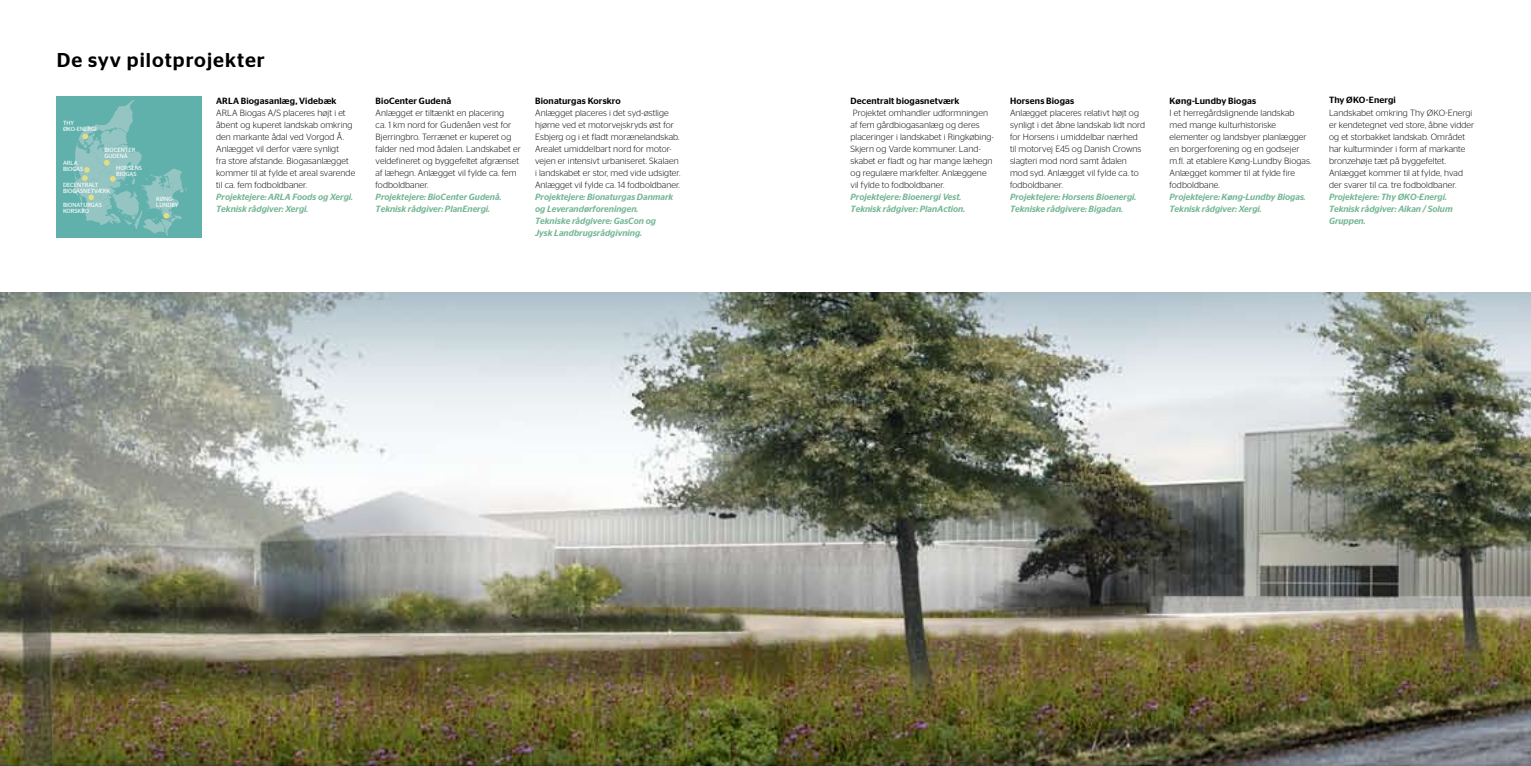
<style>
.page{position:relative;width:1531px;height:766px;background:#fff}
.page>*{position:absolute;margin:0;border:0;box-sizing:border-box;transform-origin:0 0}
.t1{font:500 20px "Stag Sans";letter-spacing:.05em;color:#000}
.t2{font:300 9px/12px "Stag Sans";letter-spacing:.005em;color:#000}
.t3{font:italic 500 9px/12px "Stag Sans";color:#74b694}
.t4{font:500 9px "Stag Sans";letter-spacing:.015em;color:#000}
.t5{font:6px/6px "Stag Sans";color:#fff}
</style>
<div class="page">
<img style="left:0;top:292px;width:1531px;height:473px">
<div style="left:57px;top:96px;width:145px;height:142px;background:#60b0ac"></div>
<svg style="left:73px;top:100px;width:114px;height:136px"></svg>
<h1 class="t1" style="left:57px;top:49px;width:210px">De syv pilotprojekter</h1>
<p class="t5" style="left:63px;top:119px;width:35px">THY<br>ØKO-ENERGI</p>
<p class="t5" style="left:63px;top:159px;width:22px">ARLA<br>BIOGAS</p>
<p class="t5" style="left:104px;top:147px;width:32px">BIOCENTER<br>GUDENÅ</p>
<p class="t5" style="left:116px;top:164px;width:27px">HORSENS<br>BIOGAS</p>
<p class="t5" style="left:63px;top:182px;width:49px">DECENTRALT<br>BIOGASNETVÆRK</p>
<p class="t5" style="left:63px;top:202px;width:40px">BIONATURGAS<br>KORSKRO</p>
<p class="t5" style="left:156px;top:196px;width:24px">KØNG-<br>LUNDBY</p>
<p class="t4" style="left:216px;top:95px;width:122px">ARLA Biogasanlæg, Videbæk</p>
<p class="t2" style="left:216px;top:106px;width:141px">ARLA Biogas A/S placeres højt i et åbent og kuperet landskab omkring den markante ådal ved Vorgod Å.<br>Anlægget vil derfor være synligt<br>fra store afstande. Biogasanlægget kommer til at fylde et areal svarende til ca. fem fodboldbaner.</p>
<p class="t3" style="left:216px;top:190px;width:138px">Projektejere: ARLA Foods og Xergi.<br>Teknisk rådgiver: Xergi.</p>
<p class="t4" style="left:376px;top:95px;width:77px">BioCenter Gudenå</p>
<p class="t2" style="left:376px;top:106px;width:147px">Anlægget er tiltænkt en placering<br>ca. 1 km nord for Gudenåen vest for Bjerringbro. Terrænet er kuperet og falder ned mod ådalen. Landskabet er veldefineret og byggefeltet afgrænset af læhegn. Anlægget vil fylde ca. fem fodboldbaner.</p>
<p class="t3" style="left:376px;top:190px;width:127px">Projektejere: BioCenter Gudenå.<br>Teknisk rådgiver: PlanEnergi.</p>
<p class="t4" style="left:535px;top:95px;width:87px">Bionaturgas Korskro</p>
<p class="t2" style="left:535px;top:106px;width:147px">Anlægget placeres i det syd-østlige hjørne ved et motorvejskryds øst for Esbjerg og i et fladt morænelandskab.<br>Arealet umiddelbart nord for motor&shy;vejen er intensivt urbaniseret. Skalaen i landskabet er stor, med vide udsigter.<br>Anlægget vil fylde ca. 14 fodboldbaner.</p>
<p class="t3" style="left:535px;top:190px;width:140px">Projektejere: Bionaturgas Danmark og Leverandørforeningen.<br>Tekniske rådgivere: GasCon og<br>Jysk Landbrugsrådgivning.</p>
<p class="t4" style="left:850px;top:95px;width:110px">Decentralt biogasnetværk</p>
<p class="t2" style="left:850px;top:106px;width:145px">Projektet omhandler udformningen af fem gårdbiogasanlæg og deres placeringer i landskabet i Ringkøbing-Skjern og Varde kommuner. Land&shy;skabet er fladt og har mange læhegn og regulære markfelter. Anlæggene vil fylde to fodboldbaner.</p>
<p class="t3" style="left:850px;top:190px;width:116px">Projektejere: Bioenergi Vest.<br>Teknisk rådgiver: PlanAction.</p>
<p class="t4" style="left:1010px;top:95px;width:66px">Horsens Biogas</p>
<p class="t2" style="left:1010px;top:106px;width:137px">Anlægget placeres relativt højt og synligt i det åbne landskab lidt nord for Horsens i umiddelbar nærhed til motorvej E45 og Danish Crowns slagteri mod nord samt ådalen mod syd. Anlægget vil fylde ca. to fodboldbaner.</p>
<p class="t3" style="left:1010px;top:190px;width:128px">Projektejere: Horsens Bioenergi.<br>Tekniske rådgivere: Bigadan.</p>
<p class="t4" style="left:1169px;top:95px;width:88px">Køng-Lundby Biogas</p>
<p class="t2" style="left:1169px;top:106px;width:143px">I et herregårdslignende landskab med mange kulturhistoriske elementer og landsbyer planlægger en borgerforening og en godsejer m.fl. at etablere Køng-Lundby Biogas.<br>Anlægget kommer til at fylde fire fodboldbane.</p>
<p class="t3" style="left:1169px;top:190px;width:138px">Projektejere: Køng-Lundby Biogas.<br>Teknisk rådgiver: Xergi.</p>
<p class="t4" style="left:1329px;top:95px;width:68px">Thy ØKO-Energi</p>
<p class="t2" style="left:1329px;top:106px;width:147px">Landskabet omkring Thy ØKO-Energi er kendetegnet ved store, åbne vidder og et storbakket landskab. Området har kulturminder i form af markante bronzehøje tæt på byggefeltet.<br>Anlægget kommer til at fylde, hvad der svarer til ca. tre fodboldbaner.</p>
<p class="t3" style="left:1329px;top:190px;width:125px">Projektejere: Thy ØKO-Energi.<br>Teknisk rådgiver: Aikan / Solum<br>Gruppen.</p>
</div>
